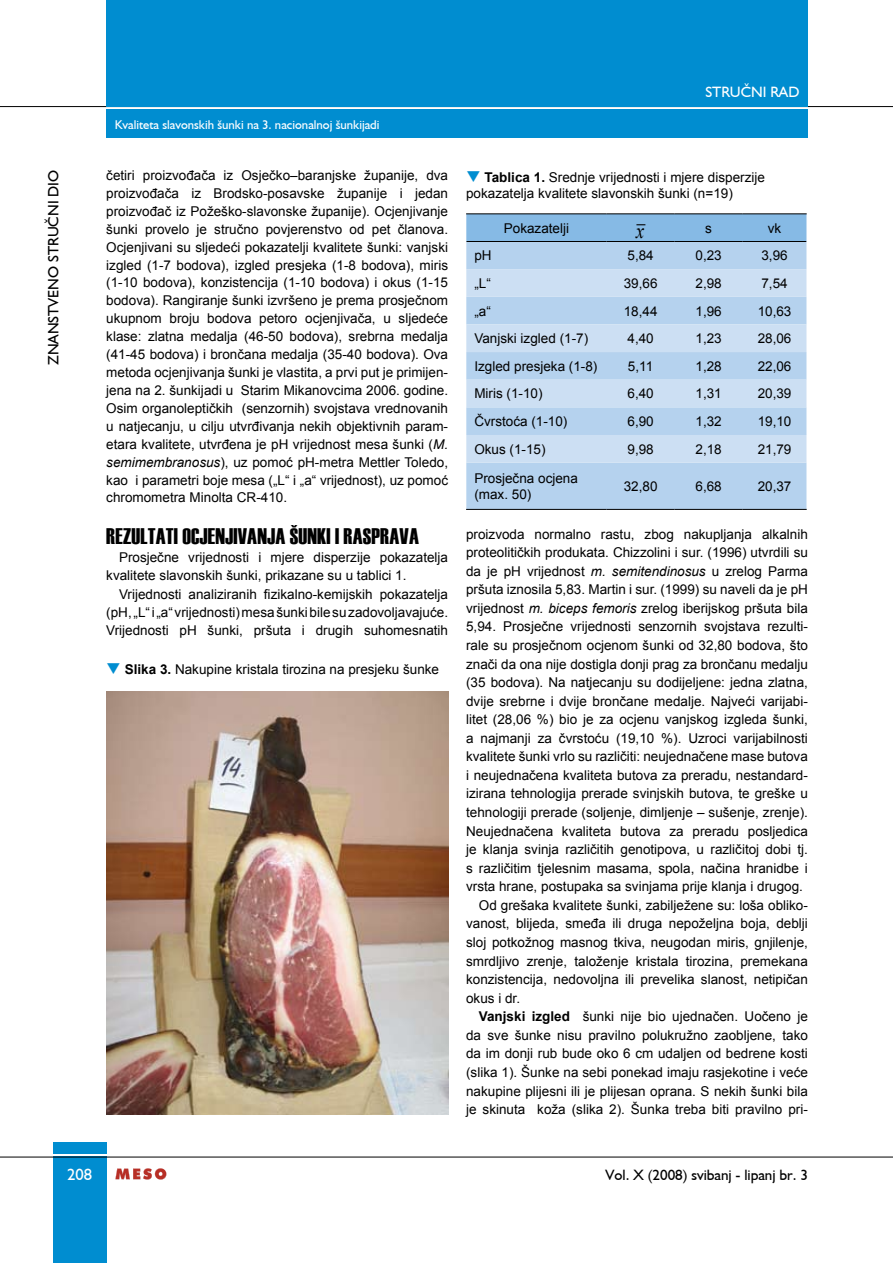
<style>
.page{position:relative;width:893px;height:1263px;background:#fff}
.page>*{position:absolute;margin:0;border:0;box-sizing:border-box;transform-origin:0 0}
.t1{font:22.5px "Haettenschweiler";letter-spacing:.01em;color:#000}
.t2{font:italic 21.75px "Times New Roman";color:#000;scale:.84 1}
.t3{font:16.5px "Humanist 521 BT";color:#fff}
.t4{font:15px "Humanist 521 BT";color:#000}
.t5{font:15px "Humanist 521 BT";color:#fff}
.t6{font:13.5px/17.9px "Arial";color:#000}
.t7{font:12.75px "Humanist 521 BT";color:#fff}
.s1{font-style:italic}
.s2{color:#008dd0}
.s3{font-weight:700}
</style>
<div class="page">
<svg style="left:115px;top:1168px;width:51px;height:11px"></svg>
<div style="left:53px;top:1157px;width:53px;height:106px;background:#008dd0"></div>
<hr style="left:0;top:1157px;width:893px;height:1px;background:#000">
<div style="left:53px;top:1143px;width:53px;height:11px;background:#008dd0"></div>
<hr style="left:0;top:106px;width:893px;height:1px;background:#000">
<div style="left:106px;top:0;width:702px;height:107px;background:#008dd0"></div>
<div style="left:106px;top:110px;width:702px;height:28px;background:#008dd0"></div>
<img style="left:106px;top:691px;width:342px;height:423px">
<div style="left:466px;top:242px;width:340px;height:267px;background:#b5d2ee"></div>
<svg style="left:466px;top:269px;width:340px;height:194px;background:#c2d9f0"></svg>
<hr style="left:743px;top:214px;width:64px;height:1px;background:#000">
<hr style="left:466px;top:241px;width:141px;height:1px;background:#000">
<hr style="left:607px;top:241px;width:68px;height:1px;background:#000">
<hr style="left:675px;top:241px;width:68px;height:1px;background:#000">
<hr style="left:743px;top:241px;width:63px;height:1px;background:#000">
<hr style="left:466px;top:509px;width:141px;height:1px;background:#000">
<hr style="left:607px;top:509px;width:68px;height:1px;background:#000">
<hr style="left:675px;top:509px;width:68px;height:1px;background:#000">
<hr style="left:743px;top:509px;width:64px;height:1px;background:#000">
<div style="left:466px;top:214px;width:340px;height:27px;background:#86bae5"></div>
<p class="t7" style="left:115px;top:116px;width:266px">Kvaliteta slavonskih šunki na 3. nacionalnoj šunkijadi</p>
<p class="t4" style="left:44px;top:365px;width:196px;rotate:-90deg">ZNANSTVENO STRUČNI DIO</p>
<p class="t6" style="left:106px;top:166px;width:343px;text-align:justify">četiri proizvođača iz Osječko–baranjske županije, dva proizvođača iz Brodsko-posavske županije i jedan proizvođač iz Požeško-slavonske županije). Ocjenjivanje šunki provelo je stručno povjerenstvo od pet članova.<br>Ocjenjivani su sljedeći pokazatelji kvalitete šunki: vanjski izgled (1-7 bodova), izgled presjeka (1-8 bodova), miris (1-10 bodova), konzistencija (1-10 bodova) i okus (1-15 bodova). Rangiranje šunki izvršeno je prema prosječnom ukupnom broju bodova petoro ocjenjivača, u sljedeće klase: zlatna medalja (46-50 bodova), srebrna medalja (41-45 bodova) i brončana medalja (35-40 bodova). Ova metoda ocjenjivanja šunki je vlastita, a prvi put je primijen&shy;jena na 2. šunkijadi u Starim Mikanovcima 2006. godine.<br>Osim organoleptičkih (senzornih) svojstava vrednovanih u natjecanju, u cilju utvrđivanja nekih objektivnih param&shy;etara kvalitete, utvrđena je pH vrijednost mesa šunki (<span class="s1">M. semimembranosus</span>), uz pomoć pH-metra Mettler Toledo, kao i parametri boje mesa („L“ i „a“ vrijednost), uz pomoć chromometra Minolta CR-410.</p>
<h1 class="t1" style="left:106px;top:521px;width:314px">REZULTATI OCJENJIVANJA ŠUNKI I RASPRAVA</h1>
<p class="t6" style="left:106px;top:549px;width:343px;text-indent:13px">Prosječne vrijednosti i mjere disperzije pokazatelja kvalitete slavonskih šunki, prikazane su u tablici 1.</p>
<p class="t6" style="left:106px;top:585px;width:343px;text-align:justify;text-indent:13px">Vrijednosti analiziranih fizikalno-kemijskih pokazatelja (pH, „L“ i „a“ vrijednosti) mesa šunki bile su zadovoljavajuće.<br>Vrijednosti pH šunki, pršuta i drugih suhomesnatih</p>
<p class="t6" style="left:106px;top:661px;width:334px"><span class="s2">❑</span> <span class="s3">Slika 3.</span> Nakupine kristala tirozina na presjeku šunke</p>
<p class="t5" style="left:705px;top:83px;width:96px">STRUČNI RAD</p>
<p class="t6" style="left:466px;top:169px;width:300px;line-height:16.2px"><span class="s2">❑</span> <span class="s3">Tablica 1.</span> Srednje vrijednosti i mjere disperzije pokazatelja kvalitete slavonskih šunki (n=19)</p>
<p class="t6" style="left:504px;top:219px;width:67px">Pokazatelji</p>
<h2 class="t2" style="left:636px;top:216px;width:11px">x</h2>
<p class="t6" style="left:705px;top:219px;width:8px">s</p>
<p class="t6" style="left:768px;top:219px;width:15px">vk</p>
<p class="t6" style="left:474px;top:247px;width:19px">pH</p>
<p class="t6" style="left:627px;top:247px;width:28px">5,84</p>
<p class="t6" style="left:695px;top:247px;width:28px">0,23</p>
<p class="t6" style="left:761px;top:247px;width:28px">3,96</p>
<p class="t6" style="left:474px;top:274px;width:18px">„L“</p>
<p class="t6" style="left:624px;top:274px;width:35px">39,66</p>
<p class="t6" style="left:695px;top:274px;width:28px">2,98</p>
<p class="t6" style="left:761px;top:274px;width:28px">7,54</p>
<p class="t6" style="left:474px;top:302px;width:18px">„a“</p>
<p class="t6" style="left:624px;top:302px;width:35px">18,44</p>
<p class="t6" style="left:695px;top:302px;width:28px">1,96</p>
<p class="t6" style="left:758px;top:302px;width:35px">10,63</p>
<p class="t6" style="left:474px;top:330px;width:115px">Vanjski izgled (1-7)</p>
<p class="t6" style="left:627px;top:330px;width:28px">4,40</p>
<p class="t6" style="left:695px;top:330px;width:28px">1,23</p>
<p class="t6" style="left:758px;top:330px;width:35px">28,06</p>
<p class="t6" style="left:474px;top:357px;width:125px">Izgled presjeka (1-8)</p>
<p class="t6" style="left:628px;top:357px;width:27px">5,11</p>
<p class="t6" style="left:695px;top:357px;width:28px">1,28</p>
<p class="t6" style="left:758px;top:357px;width:35px">22,06</p>
<p class="t6" style="left:474px;top:385px;width:70px">Miris (1-10)</p>
<p class="t6" style="left:627px;top:385px;width:28px">6,40</p>
<p class="t6" style="left:695px;top:385px;width:28px">1,31</p>
<p class="t6" style="left:758px;top:385px;width:35px">20,39</p>
<p class="t6" style="left:474px;top:412px;width:95px">Čvrstoća (1-10)</p>
<p class="t6" style="left:627px;top:412px;width:28px">6,90</p>
<p class="t6" style="left:695px;top:412px;width:28px">1,32</p>
<p class="t6" style="left:758px;top:412px;width:35px">19,10</p>
<p class="t6" style="left:474px;top:440px;width:73px">Okus (1-15)</p>
<p class="t6" style="left:627px;top:440px;width:28px">9,98</p>
<p class="t6" style="left:695px;top:440px;width:28px">2,18</p>
<p class="t6" style="left:758px;top:440px;width:35px">21,79</p>
<p class="t6" style="left:474px;top:470px;width:105px;line-height:16.2px">Prosječna ocjena (max. 50)</p>
<p class="t6" style="left:624px;top:477px;width:35px">32,80</p>
<p class="t6" style="left:695px;top:477px;width:28px">6,68</p>
<p class="t6" style="left:758px;top:477px;width:35px">20,37</p>
<p class="t6" style="left:466px;top:525px;width:343px">proizvoda normalno rastu, zbog nakupljanja alkalnih</p>
<p class="t6" style="left:466px;top:544px;width:343px">proteolitičkih produkata. Chizzolini i sur. (1996) utvrdili su</p>
<p class="t6" style="left:466px;top:562px;width:343px">da je pH vrijednost <span class="s1">m. semitendinosus</span> u zrelog Parma</p>
<p class="t6" style="left:466px;top:581px;width:343px">pršuta iznosila 5,83. Martin i sur. (1999) su naveli da je pH</p>
<p class="t6" style="left:466px;top:599px;width:343px">vrijednost <span class="s1">m. biceps femoris</span> zrelog iberijskog pršuta bila</p>
<p class="t6" style="left:466px;top:618px;width:343px">5,94. Prosječne vrijednosti senzornih svojstava rezulti-</p>
<p class="t6" style="left:466px;top:636px;width:343px">rale su prosječnom ocjenom šunki od 32,80 bodova, što</p>
<p class="t6" style="left:466px;top:655px;width:343px">znači da ona nije dostigla donji prag za brončanu medalju</p>
<p class="t6" style="left:466px;top:673px;width:343px">(35 bodova). Na natjecanju su dodijeljene: jedna zlatna,</p>
<p class="t6" style="left:466px;top:692px;width:343px">dvije srebrne i dvije brončane medalje. Najveći varijabi-</p>
<p class="t6" style="left:466px;top:711px;width:343px">litet (28,06 %) bio je za ocjenu vanjskog izgleda šunki,</p>
<p class="t6" style="left:466px;top:729px;width:343px">a najmanji za čvrstoću (19,10 %). Uzroci varijabilnosti</p>
<p class="t6" style="left:466px;top:748px;width:343px">kvalitete šunki vrlo su različiti: neujednačene mase butova</p>
<p class="t6" style="left:466px;top:766px;width:343px">i neujednačena kvaliteta butova za preradu, nestandard-</p>
<p class="t6" style="left:466px;top:785px;width:343px">izirana tehnologija prerade svinjskih butova, te greške u</p>
<p class="t6" style="left:466px;top:803px;width:343px">tehnologiji prerade (soljenje, dimljenje – sušenje, zrenje).</p>
<p class="t6" style="left:466px;top:822px;width:343px">Neujednačena kvaliteta butova za preradu posljedica</p>
<p class="t6" style="left:466px;top:841px;width:343px">je klanja svinja različitih genotipova, u različitoj dobi tj.</p>
<p class="t6" style="left:466px;top:859px;width:343px">s različitim tjelesnim masama, spola, načina hranidbe i</p>
<p class="t6" style="left:466px;top:878px;width:338px">vrsta hrane, postupaka sa svinjama prije klanja i drugog.</p>
<p class="t6" style="left:479px;top:896px;width:331px">Od grešaka kvalitete šunki, zabilježene su: loša obliko-</p>
<p class="t6" style="left:466px;top:915px;width:343px">vanost, blijeda, smeđa ili druga nepoželjna boja, deblji</p>
<p class="t6" style="left:466px;top:933px;width:343px">sloj potkožnog masnog tkiva, neugodan miris, gnjilenje,</p>
<p class="t6" style="left:466px;top:952px;width:343px">smrdljivo zrenje, taloženje kristala tirozina, premekana</p>
<p class="t6" style="left:466px;top:970px;width:343px">konzistencija, nedovoljna ili prevelika slanost, netipičan</p>
<p class="t6" style="left:466px;top:989px;width:56px">okus i dr.</p>
<p class="t6" style="left:479px;top:1008px;width:331px"><span class="s3">Vanjski izgled</span> šunki nije bio ujednačen. Uočeno je</p>
<p class="t6" style="left:466px;top:1026px;width:343px">da sve šunke nisu pravilno polukružno zaobljene, tako</p>
<p class="t6" style="left:466px;top:1045px;width:343px">da im donji rub bude oko 6 cm udaljen od bedrene kosti</p>
<p class="t6" style="left:466px;top:1063px;width:343px">(slika 1). Šunke na sebi ponekad imaju rasjekotine i veće</p>
<p class="t6" style="left:466px;top:1082px;width:343px">nakupine plijesni ili je plijesan oprana. S nekih šunki bila</p>
<p class="t6" style="left:466px;top:1100px;width:343px">je skinuta koža (slika 2). Šunka treba biti pravilno pri-</p>
<p class="t3" style="left:67px;top:1164px;width:26px">208</p>
<p class="t4" style="left:606px;top:1165px;width:204px">Vol. X (2008) svibanj - lipanj br. 3</p>
</div>
